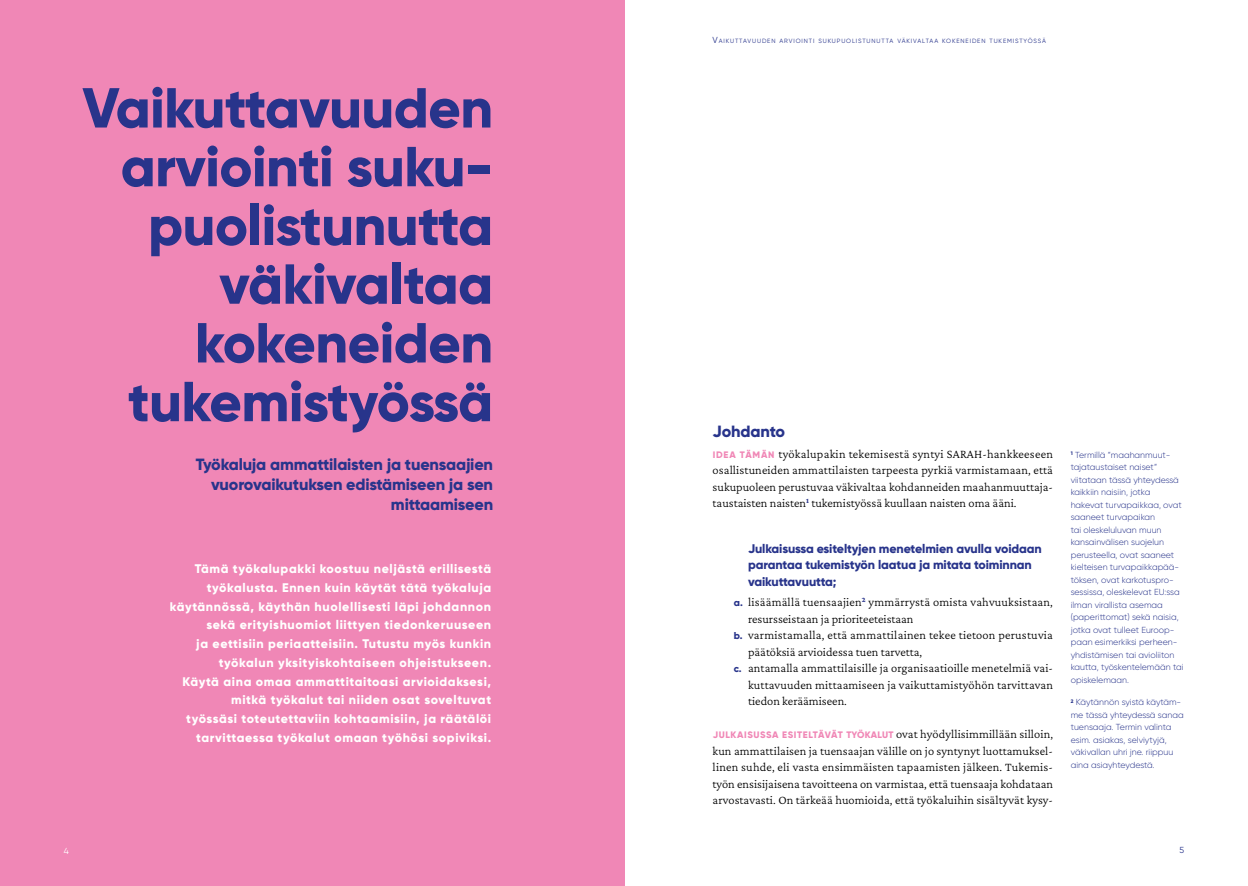
<style>
.page{position:relative;width:1248px;height:886px;background:#fff}
.page>*{position:absolute;margin:0;border:0;box-sizing:border-box;transform-origin:0 0}
.t1{font:800 56.25px/58.8px "Gilroy";letter-spacing:-.01em;color:#28348b;text-align:right}
.t2{font:800 16.25px/20px "Gilroy";letter-spacing:-.01em;color:#28348b;text-align:right}
.t3{font:300 12.5px/16.5px "Crimson Pro";letter-spacing:.005em;color:#000;text-align:justify}
.t4{font:800 12.5px/18.8px "Gilroy";letter-spacing:.05em;color:#fff;text-align:right}
.t5{font:800 12.5px/16.5px "Gilroy";letter-spacing:-.01em;color:#28348b}
.t6{font:800 9.38px "Gilroy";letter-spacing:.055em;color:#f087b6}
.t7{font:300 8.75px/12.5px "Gilroy";color:#28348b}
.t8{font:8.75px "Gilroy";color:#28348b}
.t9{font:8.75px "Gilroy";color:#fff}
.t10{font:6.12px "Gilroy";letter-spacing:.145em;color:#28348b}
.s1{font-size:8.75px}
.s2{font-family:"Gilroy";font-weight:800;font-size:9.38px;color:#f087b6}
.s3{font-family:"Gilroy";font-weight:800;font-size:10px;color:#28348b}
.s4{font-family:"Crimson Pro";font-weight:300;font-size:12.5px;color:#000}
</style>
<div class="page">
<div style="left:0;top:0;width:624px;height:886px;background:#f087b6"></div>
<h1 class="t1" style="left:82px;top:78px;width:412px">Vaikuttavuuden arviointi suku&shy;puolistunutta väkivaltaa kokeneiden tukemistyössä</h1>
<h2 class="t2" style="left:196px;top:454px;width:299px">Työkaluja ammattilaisten ja tuensaajien vuorovaikutuksen edistämiseen ja sen mittaamiseen</h2>
<p class="t4" style="left:170px;top:559px;width:323px">Tämä työkalupakki koostuu neljästä erillisestä työkalusta. Ennen kuin käytät tätä työkaluja käytännössä, käythän huolellisesti läpi johdannon sekä erityishuomiot liittyen tiedonkeruuseen<br>ja eettisiin periaatteisiin. Tutustu myös kunkin työkalun yksityiskohtaiseen ohjeistukseen.<br>Käytä aina omaa ammattitaitoasi arvioidaksesi, mitkä työkalut tai niiden osat soveltuvat<br>työssäsi toteutettaviin kohtaamisiin, ja räätälöi tarvittaessa työkalut omaan työhösi sopiviksi.</p>
<p class="t9" style="left:64px;top:845px;width:7px">4</p>
<p class="t10" style="left:712px;top:37px;width:335px"><span class="s1">V</span>AIKUTTAVUUDEN ARVIOINTI SUKUPUOLISTUNUTTA VÄKIVALTAA KOKENEIDEN TUKEMISTYÖSSÄ</p>
<h2 class="t2" style="left:712px;top:421px;width:74px">Johdanto</h2>
<p class="t3" style="left:712px;top:445px;width:342px"><span class="s2">IDEA TÄMÄN</span> työkalupakin tekemisestä syntyi SARAH-hankkeeseen osallistuneiden ammattilaisten tarpeesta pyrkiä varmistamaan, että sukupuoleen perustuvaa väkivaltaa kohdanneiden maahanmuuttaja&shy;taustaisten naisten<sup>1</sup> tukemistyössä kuullaan naisten oma ääni.</p>
<p class="t5" style="left:748px;top:540px;width:295px">Julkaisussa esiteltyjen menetelmien avulla voidaan parantaa tukemistyön laatua ja mitata toiminnan vaikuttavuutta;</p>
<p class="t3" style="left:733px;top:593px;width:320px"><span class="s3">a.</span> lisäämällä tuensaajien<sup>2</sup> ymmärrystä omista vahvuuksistaan,</p>
<p class="t3" style="left:748px;top:610px;width:167px">resursseistaan ja prioriteeteistaan</p>
<p class="t3" style="left:733px;top:626px;width:320px"><span class="s3">b.</span> varmistamalla, että ammattilainen tekee tietoon perustuvia</p>
<p class="t3" style="left:748px;top:643px;width:176px">päätöksiä arvioidessa tuen tarvetta,</p>
<p class="t3" style="left:733px;top:659px;width:321px"><span class="s3">c.</span> antamalla ammattilaisille ja organisaatioille menetelmiä vai-</p>
<p class="t3" style="left:748px;top:676px;width:306px">kuttavuuden mittaamiseen ja vaikuttamistyöhön tarvittavan</p>
<p class="t3" style="left:748px;top:692px;width:100px">tiedon keräämiseen.</p>
<p class="t6" style="left:712px;top:729px;width:342px">JULKAISUSSA ESITELTÄVÄT TYÖKALUT <span class="s4">ovat hyödyllisimmillään silloin,</span></p>
<p class="t3" style="left:712px;top:742px;width:342px">kun ammattilaisen ja tuensaajan välille on jo syntynyt luottamuksel&shy;linen suhde, eli vasta ensimmäisten tapaamisten jälkeen. Tukemis&shy;työn ensisijaisena tavoitteena on varmistaa, että tuensaaja kohdataan arvostavasti. On tärkeää huomioida, että työkaluihin sisältyvät kysy-</p>
<p class="t7" style="left:1070px;top:448px;width:114px"><sup>1</sup> Termillä ”maahanmuut&shy;tajataustaiset naiset” viitataan tässä yhteydessä kaikkiin naisiin, jotka hakevat turvapaikkaa, ovat saaneet turvapaikan<br>tai oleskeluluvan muun kansainvälisen suojelun perusteella, ovat saaneet kielteisen turvapaikkapää&shy;töksen, ovat karkotuspro&shy;sessissa, oleskelevat EU:ssa ilman virallista asemaa (paperittomat) sekä naisia, jotka ovat tulleet Euroop&shy;paan esimerkiksi perheen&shy;yhdistämisen tai avioliiton kautta, työskentelemään tai opiskelemaan.</p>
<p class="t7" style="left:1070px;top:696px;width:114px"><sup>2</sup> Käytännön syistä käytäm&shy;me tässä yhteydessä sanaa tuensaaja. Termin valinta esim. asiakas, selviytyjä, väkivallan uhri jne. riippuu aina asiayhteydestä.</p>
<p class="t8" style="left:1179px;top:845px;width:6px">5</p>
</div>
